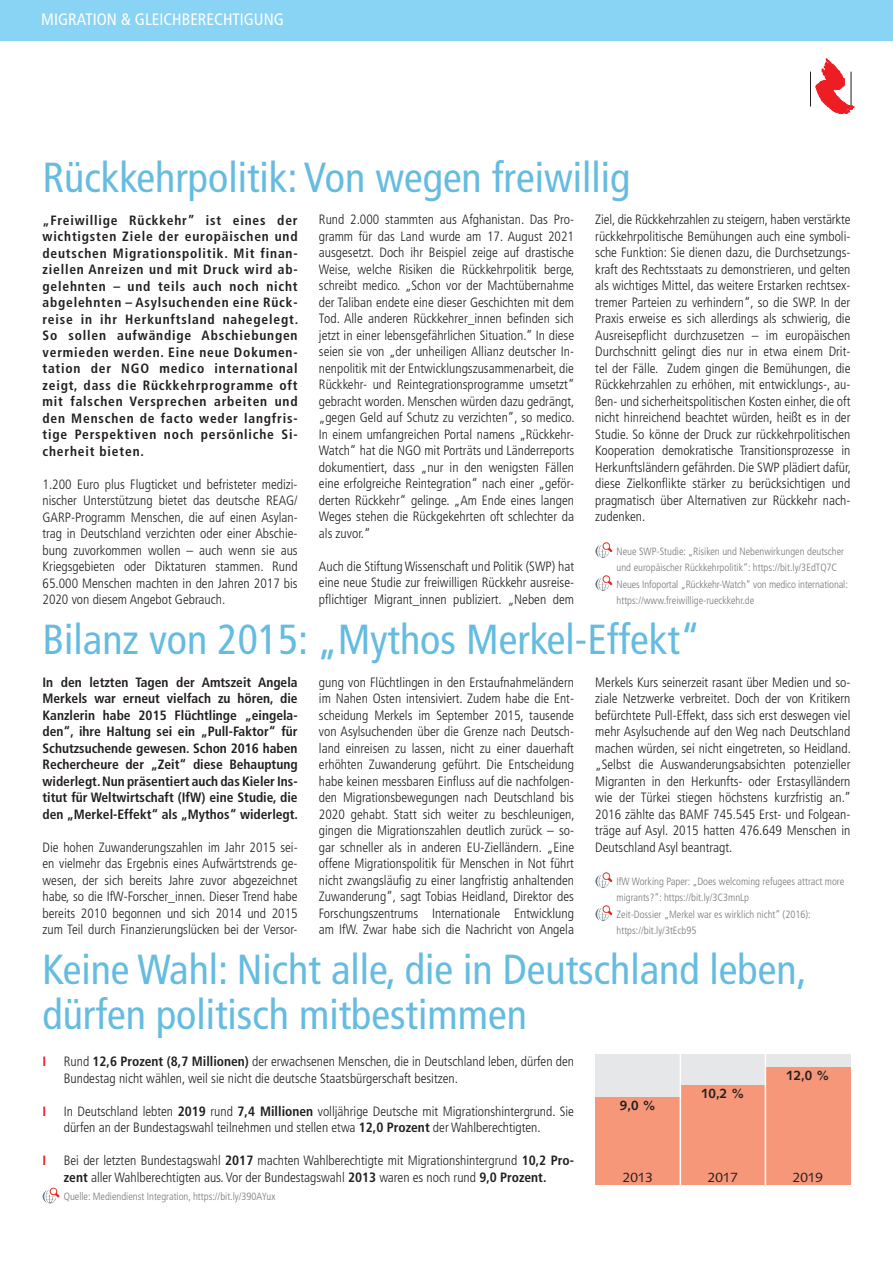
<style>
.page{position:relative;width:893px;height:1263px;background:#fff}
.page>*{position:absolute;margin:0;border:0;box-sizing:border-box;transform-origin:0 0}
.t1{font:condensed 42px/45px "Frutiger";color:#65bce0}
.t2{font:condensed 16.5px "Frutiger";color:#fff}
.t3{font:300 condensed 13.5px/16.5px "Frutiger";color:#231f20;text-align:justify}
.t4{font:700 condensed 13.5px/16.5px "Frutiger";letter-spacing:.01em;color:#231f20;text-align:justify}
.t5{font:700 13.5px "Syntax";color:#231f20}
.t6{font:13.5px "Syntax";color:#231f20}
.t7{font:700 condensed 13.5px "Frutiger";color:#ee1d23}
.t8{font:300 condensed 10.5px/16.5px "Frutiger";color:#76787b}
.s1{font-weight:700}
</style>
<div class="page">
<div style="left:0;top:0;width:893px;height:28px;background:#89d3f4"></div>
<div style="left:0;top:13px;width:893px;height:28px;background:#89d3f4"></div>
<hr style="left:810px;top:72px;width:1px;height:34px;background:#231f20">
<svg style="left:816px;top:59px;width:38px;height:55px"></svg>
<img style="left:595px;top:542px;width:17px;height:16px">
<img style="left:595px;top:575px;width:17px;height:16px">
<img style="left:595px;top:872px;width:17px;height:16px">
<img style="left:595px;top:905px;width:17px;height:16px">
<img style="left:43px;top:1187px;width:16px;height:16px">
<div style="left:595px;top:1054px;width:255px;height:131px;background:#e6e7e9"></div>
<div style="left:595px;top:1097px;width:85px;height:88px;background:#f6977a"></div>
<div style="left:680px;top:1085px;width:85px;height:100px;background:#f6977a"></div>
<div style="left:765px;top:1068px;width:85px;height:117px;background:#f6977a"></div>
<hr style="left:680px;top:1050px;width:1px;height:137px;background:#fff">
<hr style="left:765px;top:1050px;width:1px;height:137px;background:#fff">
<p class="t2" style="left:41px;top:10px;width:244px">MIGRATION &amp; GLEICHBERECHTIGUNG</p>
<h1 class="t1" style="left:43px;top:155px;width:589px">Rückkehrpolitik: Von wegen freiwillig</h1>
<p class="t4" style="left:43px;top:212px;width:257px">„Freiwillige Rückkehr” ist eines der wichtigsten Ziele der europäischen und deutschen Migrationspolitik. Mit finan&shy;ziellen Anreizen und mit Druck wird ab&shy;gelehnten – und teils auch noch nicht abgelehnten – Asylsuchenden eine Rück&shy;reise in ihr Herkunftsland nahegelegt.<br>So sollen aufwändige Abschiebungen vermieden werden. Eine neue Dokumen&shy;tation der NGO medico international zeigt, dass die Rückkehrprogramme oft mit falschen Versprechen arbeiten und den Menschen de facto weder langfris&shy;tige Perspektiven noch persönliche Si&shy;cherheit bieten.</p>
<p class="t3" style="left:43px;top:476px;width:257px">1.200 Euro plus Flugticket und befristeter medizi&shy;nischer Unterstützung bietet das deutsche REAG/ GARP-Programm Menschen, die auf einen Asylan&shy;trag in Deutschland verzichten oder einer Abschie&shy;bung zuvorkommen wollen – auch wenn sie aus Kriegsgebieten oder Diktaturen stammen. Rund 65.000 Menschen machten in den Jahren 2017 bis 2020 von diesem Angebot Gebrauch.</p>
<p class="t3" style="left:319px;top:212px;width:257px">Rund 2.000 stammten aus Afghanistan. Das Pro&shy;gramm für das Land wurde am 17. August 2021 ausgesetzt. Doch ihr Beispiel zeige auf drastische Weise, welche Risiken die Rückkehrpolitik berge, schreibt medico. „Schon vor der Machtübernahme der Taliban endete eine dieser Geschichten mit dem Tod. Alle anderen Rückkehrer_innen befinden sich jetzt in einer lebensgefährlichen Situation.” In diese seien sie von „der unheiligen Allianz deutscher In&shy;nenpolitik mit der Entwicklungszusammenarbeit, die Rückkehr- und Reintegrationsprogramme umsetzt” gebracht worden. Menschen würden dazu gedrängt, „gegen Geld auf Schutz zu verzichten”, so medico.<br>In einem umfangreichen Portal namens „Rückkehr-Watch“ hat die NGO mit Porträts und Länderreports dokumentiert, dass „nur in den wenigsten Fällen eine erfolgreiche Reintegration“ nach einer „geför&shy;derten Rückkehr“ gelinge. „Am Ende eines langen Weges stehen die Rückgekehrten oft schlechter da als zuvor.“</p>
<p class="t3" style="left:319px;top:558px;width:257px">Auch die Stiftung Wissenschaft und Politik (SWP) hat eine neue Studie zur freiwilligen Rückkehr ausreise&shy;pflichtiger Migrant_innen publiziert. „Neben dem</p>
<p class="t3" style="left:595px;top:212px;width:257px">Ziel, die Rückkehrzahlen zu steigern, haben verstärkte rückkehrpolitische Bemühungen auch eine symboli&shy;sche Funktion: Sie dienen dazu, die Durchsetzungs&shy;kraft des Rechtsstaats zu demonstrieren, und gelten als wichtiges Mittel, das weitere Erstarken rechtsex&shy;tremer Parteien zu verhindern“, so die SWP. In der Praxis erweise es sich allerdings als schwierig, die Ausreisepflicht durchzusetzen – im europäischen Durchschnitt gelingt dies nur in etwa einem Drit&shy;tel der Fälle. Zudem gingen die Bemühungen, die Rückkehrzahlen zu erhöhen, mit entwicklungs-, au&shy;ßen- und sicherheitspolitischen Kosten einher, die oft nicht hinreichend beachtet würden, heißt es in der Studie. So könne der Druck zur rückkehrpolitischen Kooperation demokratische Transitionsprozesse in Herkunftsländern gefährden. Die SWP plädiert dafür, diese Zielkonflikte stärker zu berücksichtigen und pragmatisch über Alternativen zur Rückkehr nach&shy;zudenken.</p>
<p class="t8" style="left:617px;top:543px;width:233px">Neue SWP-Studie: „Risiken und Nebenwirkungen deutscher und europäischer Rückkehrpolitik“: https://bit.ly/3EdTQ7C Neues Infoportal „Rückkehr-Watch“ von medico international: https://www.freiwillige-rueckkehr.de</p>
<h1 class="t1" style="left:43px;top:617px;width:660px">Bilanz von 2015: „Mythos Merkel-Effekt“</h1>
<p class="t4" style="left:43px;top:674px;width:257px">In den letzten Tagen der Amtszeit Angela Merkels war erneut vielfach zu hören, die Kanzlerin habe 2015 Flüchtlinge „eingela&shy;den“, ihre Haltung sei ein „Pull-Faktor“ für Schutzsuchende gewesen. Schon 2016 haben Rechercheure der „Zeit“ diese Behauptung widerlegt. Nun präsentiert auch das Kieler Ins&shy;titut für Weltwirtschaft (IfW) eine Studie, die den „Merkel-Effekt“ als „Mythos“ widerlegt.</p>
<p class="t3" style="left:43px;top:839px;width:257px">Die hohen Zuwanderungszahlen im Jahr 2015 sei&shy;en vielmehr das Ergebnis eines Aufwärtstrends ge&shy;wesen, der sich bereits Jahre zuvor abgezeichnet habe, so die IfW-Forscher_innen. Dieser Trend habe bereits 2010 begonnen und sich 2014 und 2015 zum Teil durch Finanzierungslücken bei der Versor-</p>
<p class="t3" style="left:319px;top:674px;width:257px">gung von Flüchtlingen in den Erstaufnahmeländern im Nahen Osten intensiviert. Zudem habe die Ent&shy;scheidung Merkels im September 2015, tausende von Asylsuchenden über die Grenze nach Deutsch&shy;land einreisen zu lassen, nicht zu einer dauerhaft erhöhten Zuwanderung geführt. Die Entscheidung habe keinen messbaren Einfluss auf die nachfolgen&shy;den Migrationsbewegungen nach Deutschland bis 2020 gehabt. Statt sich weiter zu beschleunigen, gingen die Migrationszahlen deutlich zurück – so&shy;gar schneller als in anderen EU-Zielländern. „Eine offene Migrationspolitik für Menschen in Not führt nicht zwangsläufig zu einer langfristig anhaltenden Zuwanderung”, sagt Tobias Heidland, Direktor des Forschungszentrums Internationale Entwicklung am IfW. Zwar habe sich die Nachricht von Angela</p>
<p class="t3" style="left:595px;top:674px;width:257px">Merkels Kurs seinerzeit rasant über Medien und so&shy;ziale Netzwerke verbreitet. Doch der von Kritikern befürchtete Pull-Effekt, dass sich erst deswegen viel mehr Asylsuchende auf den Weg nach Deutschland machen würden, sei nicht eingetreten, so Heidland. „Selbst die Auswanderungsabsichten potenzieller Migranten in den Herkunfts- oder Erstasylländern wie der Türkei stiegen höchstens kurzfristig an.” 2016 zählte das BAMF 745.545 Erst- und Folgean&shy;träge auf Asyl. 2015 hatten 476.649 Menschen in Deutschland Asyl beantragt.</p>
<p class="t8" style="left:617px;top:873px;width:229px">IfW Working Paper: „Does welcoming refugees attract more migrants?”: https://bit.ly/3C3mnLp<br>Zeit-Dossier „Merkel war es wirklich nicht” (2016): https://bit.ly/3tEcb95</p>
<h1 class="t1" style="left:43px;top:947px;width:766px">Keine Wahl: Nicht alle, die in Deutschland leben, dürfen politisch mitbestimmen</h1>
<p class="t7" style="left:43px;top:1053px;width:5px">I</p>
<p class="t3" style="left:64px;top:1053px;width:512px">Rund <span class="s1">12,6 Prozent (8,7 Millionen)</span> der erwachsenen Menschen, die in Deutschland leben, dürfen den<br>Bundestag nicht wählen, weil sie nicht die deutsche Staatsbürgerschaft besitzen.</p>
<p class="t7" style="left:43px;top:1103px;width:5px">I</p>
<p class="t3" style="left:64px;top:1103px;width:512px">In Deutschland lebten <span class="s1">2019</span> rund <span class="s1">7,4 Millionen</span> volljährige Deutsche mit Migrationshintergrund. Sie dürfen an der Bundestagswahl teilnehmen und stellen etwa <span class="s1">12,0 Prozent</span> der Wahlberechtigten.</p>
<p class="t7" style="left:43px;top:1152px;width:5px">I</p>
<p class="t3" style="left:64px;top:1152px;width:512px">Bei der letzten Bundestagswahl <span class="s1">2017</span> machten Wahlberechtigte mit Migrationshintergrund <span class="s1">10,2 Pro&shy;zent</span> aller Wahlberechtigten aus. Vor der Bundestagswahl <span class="s1">2013</span> waren es noch rund <span class="s1">9,0 Prozent.</span></p>
<p class="t8" style="left:64px;top:1188px;width:213px">Quelle: Mediendienst Integration, https://bit.ly/390AYux</p>
<p class="t5" style="left:620px;top:1097px;width:38px">9,0 %</p>
<p class="t5" style="left:701px;top:1085px;width:45px">10,2 %</p>
<p class="t5" style="left:786px;top:1067px;width:45px">12,0 %</p>
<p class="t6" style="left:623px;top:1169px;width:32px">2013</p>
<p class="t6" style="left:708px;top:1169px;width:32px">2017</p>
<p class="t6" style="left:793px;top:1169px;width:32px">2019</p>
</div>
